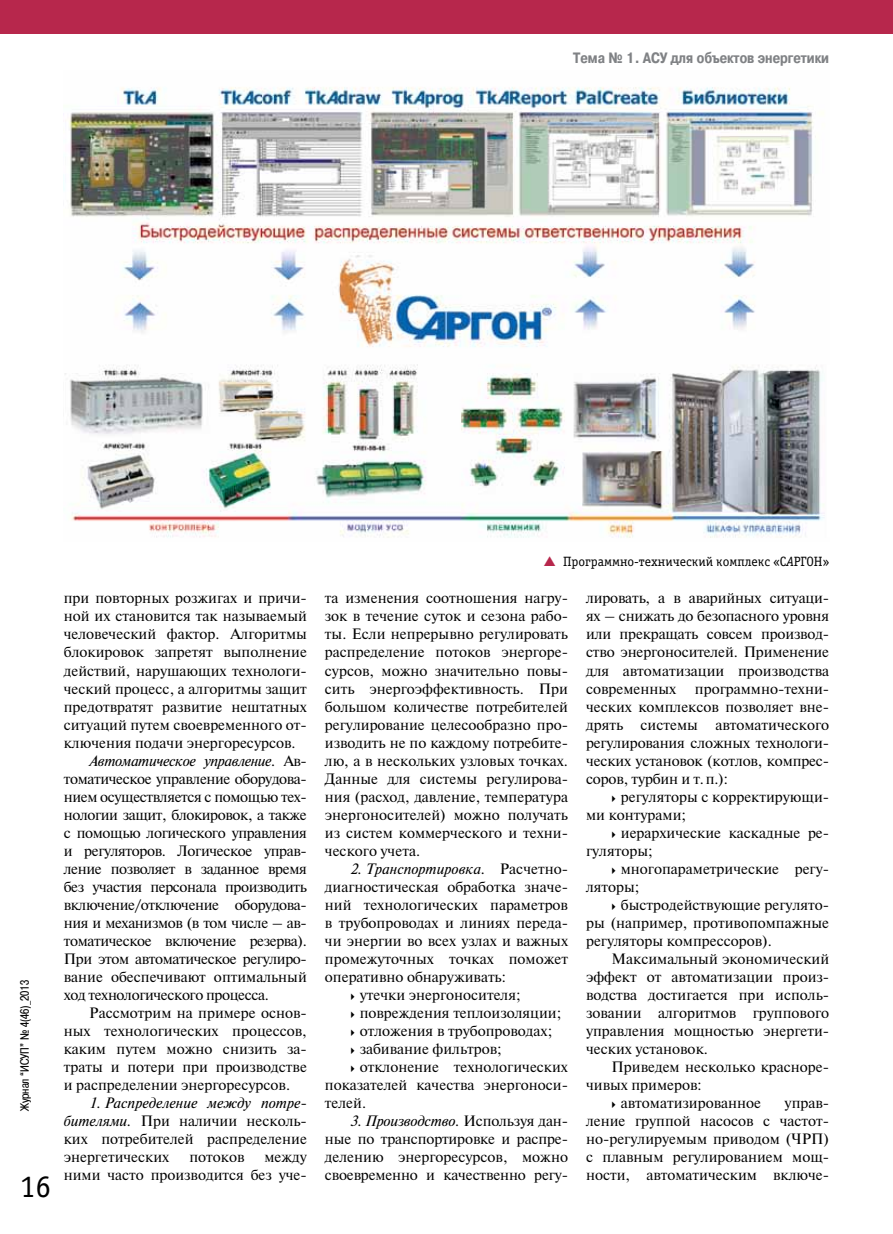
<style>
.page{position:relative;width:893px;height:1234px;background:#fff}
.page>*{position:absolute;margin:0;border:0;box-sizing:border-box;transform-origin:0 0}
.t1{font:31.5px "Officina Serif C";color:#000}
.t2{font:15px/18px "Newton";color:#000;text-align:justify}
.t3{font:15px "Newton";letter-spacing:-.025em;color:#000}
.t4{font:700 15px "Pragmatica Cond C";color:#808285}
.t5{font:italic 15px "Newton";letter-spacing:-.025em;color:#000}
.t6{font:italic 15px "Newton";color:#000}
.t7{font:13.5px "Officina Serif C";color:#000}
.t8{font:12px "Pragmatica Cond C";color:#000}
.s1{font-style:normal}
.s2{font-style:italic}
</style>
<div class="page">
<div style="left:0;top:0;width:893px;height:34px;background:#b7274c"></div>
<img style="left:64px;top:87px;width:761px;height:451px">
<p class="t4" style="left:573px;top:50px;width:257px">Тема № 1. АСУ для объектов энергетики</p>
<p class="t8" style="left:18px;top:1110px;width:133px;rotate:-90deg">Журнал “ИСУП” № 4(46)_2013</p>
<h1 class="t1" style="left:20px;top:1168px;width:33px">16</h1>
<p class="t2" style="left:64px;top:588px;width:245px">при повторных розжигах и причи‑</p>
<p class="t2" style="left:64px;top:606px;width:245px">ной их становится так называемый</p>
<p class="t2" style="left:64px;top:624px;width:245px">человеческий фактор. Алгоритмы</p>
<p class="t2" style="left:64px;top:642px;width:245px">блокировок запретят выполнение</p>
<p class="t2" style="left:64px;top:660px;width:245px">действий, нарушающих технологи‑</p>
<p class="t2" style="left:64px;top:678px;width:245px">ческий процесс, а алгоритмы защит</p>
<p class="t2" style="left:64px;top:696px;width:245px">предотвратят развитие нештатных</p>
<p class="t2" style="left:64px;top:714px;width:245px">ситуаций путем своевременного от‑</p>
<p class="t2" style="left:64px;top:732px;width:233px">ключения подачи энергоресурсов.</p>
<p class="t5" style="left:89px;top:750px;width:219px">Автоматическое управление. <span class="s1">Ав‑</span></p>
<p class="t3" style="left:64px;top:767px;width:245px">томатическое управление оборудова‑</p>
<p class="t3" style="left:64px;top:785px;width:245px">нием осуществляется с помощью тех‑</p>
<p class="t3" style="left:64px;top:803px;width:245px">нологии защит, блокировок, а также</p>
<p class="t3" style="left:64px;top:821px;width:245px">с помощью логического управления</p>
<p class="t3" style="left:64px;top:839px;width:245px">и регуляторов. Логическое управ‑</p>
<p class="t3" style="left:64px;top:857px;width:245px">ление позволяет в заданное время</p>
<p class="t3" style="left:64px;top:875px;width:245px">без участия персонала производить</p>
<p class="t3" style="left:64px;top:893px;width:245px">включение/отключение оборудова‑</p>
<p class="t3" style="left:64px;top:911px;width:245px">ния и механизмов (в том числе – ав‑</p>
<p class="t3" style="left:64px;top:929px;width:245px">томатическое включение резерва).</p>
<p class="t3" style="left:64px;top:947px;width:245px">При этом автоматическое регулиро‑</p>
<p class="t2" style="left:64px;top:966px;width:245px">вание обеспечивают оптимальный</p>
<p class="t3" style="left:64px;top:983px;width:207px">ход технологического процесса.</p>
<p class="t2" style="left:89px;top:1002px;width:219px">Рассмотрим на примере основ‑</p>
<p class="t2" style="left:64px;top:1020px;width:245px">ных технологических процессов,</p>
<p class="t2" style="left:64px;top:1038px;width:245px">каким путем можно снизить за‑</p>
<p class="t2" style="left:64px;top:1056px;width:245px">траты и потери при производстве</p>
<p class="t2" style="left:64px;top:1074px;width:228px">и распределении энергоресурсов.</p>
<p class="t2" style="left:64px;top:1092px;width:245px;text-indent:26px"><span class="s2">1. Распределение между потре&shy;бителями.</span> При наличии несколь‑ ких потребителей распределение энергетических</p>
<p class="t2" style="left:64px;top:1146px;width:245px;text-align:right">между<br>ними часто производится без уче‑</p>
<p class="t2" style="left:189px;top:1146px;width:57px">потоков</p>
<p class="t7" style="left:563px;top:554px;width:268px">Программно-технический комплекс «С<span class="s2">А</span>РГОН»</p>
<p class="t2" style="left:325px;top:588px;width:245px">та изменения соотношения нагру‑ зок в течение суток и сезона рабо‑ ты. Если непрерывно регулировать распределение потоков энергоре‑ сурсов, можно значительно повы‑ сить энергоэффективность. При большом количестве потребителей регулирование целесообразно про‑ изводить не по каждому потребите‑ лю, а в нескольких узловых точках.<br>Данные для системы регулирова‑ ния (расход, давление, температура энергоносителей) можно получать из систем коммерческого и техни‑ ческого учета.</p>
<p class="t6" style="left:350px;top:858px;width:217px">2. Транспортировка. <span class="s1">Расчетно-</span></p>
<p class="t2" style="left:325px;top:876px;width:245px">диагностическая обработка значе‑</p>
<p class="t2" style="left:325px;top:894px;width:245px">ний технологических параметров</p>
<p class="t2" style="left:325px;top:912px;width:245px">в трубопроводах и линиях переда‑</p>
<p class="t2" style="left:325px;top:930px;width:245px">чи энергии во всех узлах и важных</p>
<p class="t2" style="left:325px;top:948px;width:245px">промежуточных точках поможет</p>
<p class="t2" style="left:325px;top:966px;width:182px">оперативно обнаруживать:</p>
<p class="t2" style="left:360px;top:984px;width:163px">утечки энергоносителя;</p>
<p class="t2" style="left:360px;top:1002px;width:203px">повреждения теплоизоляции;</p>
<p class="t2" style="left:360px;top:1020px;width:194px">отложения в трубопроводах;</p>
<p class="t2" style="left:360px;top:1038px;width:144px">забивание фильтров;</p>
<p class="t2" style="left:360px;top:1056px;width:210px">отклонение технологических</p>
<p class="t2" style="left:325px;top:1074px;width:245px">показателей качества энергоноси‑</p>
<p class="t2" style="left:325px;top:1092px;width:43px">телей.</p>
<p class="t2" style="left:325px;top:1110px;width:245px;text-indent:26px"><span class="s2">3. Производство.</span> Используя дан‑ ные по транспортировке и распре‑ делению энергоресурсов, можно своевременно и качественно регу‑</p>
<p class="t2" style="left:586px;top:588px;width:245px">лировать, а в аварийных ситуаци‑ ях – снижать до безопасного уровня или прекращать совсем производ‑ ство энергоносителей. Применение для автоматизации производства современных программно-техни‑ ческих комплексов позволяет вне‑ дрять системы автоматического регулирования сложных технологи‑ ческих установок (котлов, компрес‑ соров, турбин и т.п.):</p>
<p class="t2" style="left:586px;top:786px;width:245px;text-indent:35px">регуляторы с корректирующи‑ ми контурами;</p>
<p class="t2" style="left:586px;top:822px;width:245px;text-indent:35px">иерархические каскадные ре‑ гуляторы;</p>
<p class="t2" style="left:586px;top:858px;width:245px;text-indent:35px">многопараметрические регу‑ ляторы;</p>
<p class="t2" style="left:586px;top:894px;width:245px;text-indent:35px">быстродействующие регулято‑ ры (например, противопомпажные регуляторы компрессоров).</p>
<p class="t2" style="left:586px;top:948px;width:245px;text-indent:26px">Максимальный экономический эффект от автоматизации произ‑ водства достигается при исполь‑ зовании алгоритмов группового управления мощностью энергети‑ ческих установок.</p>
<p class="t2" style="left:612px;top:1056px;width:219px">Приведем несколько красноре‑</p>
<p class="t2" style="left:586px;top:1074px;width:117px">чивых примеров:</p>
<p class="t2" style="left:621px;top:1092px;width:142px">автоматизированное</p>
<p class="t2" style="left:586px;top:1092px;width:245px;text-indent:198px">управ‑ ление группой насосов с частот‑ но-регулируемым приводом (ЧРП) с плавным регулированием мощ‑ ности, автоматическим включе‑</p>
</div>
